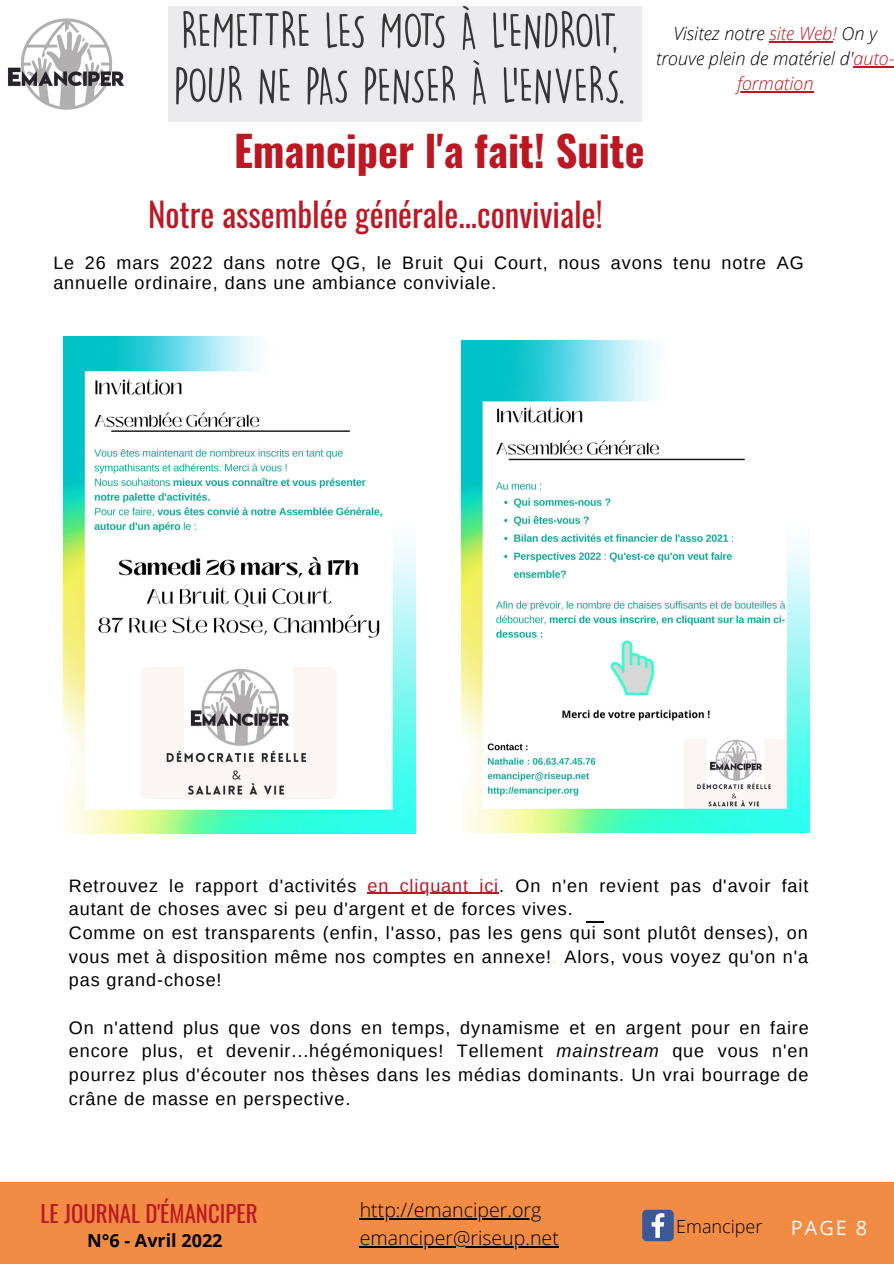
<style>
.page{position:relative;width:894px;height:1264px;background:#fff}
.page>*{position:absolute;margin:0;border:0;box-sizing:border-box;transform-origin:0 0}
.t1{font:700 42.15px "Oswald";color:#bc1823}
.t2{font:33.15px "Oswald";color:#bc1823}
.t3{font:22.8px "Oswald";color:#bc1823}
.t4{font:19.8px "Forum";letter-spacing:.1em;color:#fafafa}
.t5{font:19.8px "Open Sans";color:#fafafa}
.t6{font:300 19.5px "Open Sans";color:#000}
.t7{font:18px/23.7px "Liberation Sans";letter-spacing:.05em;color:#000}
.t8{font:italic 300 18px/24.8px "Open Sans";color:#000;text-align:center}
.t9{font:700 18px "Open Sans";color:#000}
.t10{font:300 18px "Open Sans";color:#000}
.s1{color:#bc1823}
.s2{color:#e3f384}
.s3{font-style:italic}
</style>
<div class="page">
<div style="left:0;top:1182px;width:893px;height:81px;background:#f28b43"></div>
<img style="left:168px;top:7px;width:473px;height:115px">
<img style="left:8px;top:18px;width:116px;height:92px">
<svg style="left:642px;top:1209px;width:31px;height:32px"></svg>
<img style="left:461px;top:340px;width:348px;height:492px">
<img style="left:64px;top:336px;width:351px;height:497px">
<hr style="left:359px;top:1218px;width:182px;height:1px;background:#000">
<hr style="left:359px;top:1246px;width:199px;height:1px;background:#000">
<hr style="left:769px;top:42px;width:63px;height:1px;background:#bc1823">
<hr style="left:853px;top:66px;width:40px;height:1px;background:#bc1823">
<hr style="left:736px;top:91px;width:77px;height:1px;background:#bc1823">
<hr style="left:367px;top:892px;width:132px;height:2px;background:#bc1823">
<svg style="left:586px;top:921px;width:17px;height:1px"></svg>
<p class="t8" style="left:656px;top:21px;width:239px">Visitez notre <span class="s1">site Web!</span> On y trouve plein de matériel d'<span class="s1">auto&shy;formation</span></p>
<p class="t1" style="left:234px;top:117px;width:412px">Emanciper l'a fait! Suite</p>
<p class="t2" style="left:148px;top:188px;width:456px">Notre assemblée générale...conviviale!</p>
<p class="t7" style="left:53px;top:252px;width:751px;line-height:20.2px">Le 26 mars 2022 dans notre QG, le Bruit Qui Court, nous avons tenu notre AG annuelle ordinaire, dans une ambiance conviviale.</p>
<p class="t7" style="left:69px;top:873px;width:740px">Retrouvez le rapport d'activités <span class="s1">en cliquant ici</span>. On n'en revient pas d'avoir fait autant de choses avec si peu d'argent et de forces vives.</p>
<p class="t7" style="left:69px;top:920px;width:740px;text-align:justify">Comme on est transparents (enfin, l'asso, pas les gens qui sont plutôt denses), on vous met à disposition même nos comptes en annexe!<span class="s2">.</span> Alors, vous voyez qu'on n'a pas grand-chose!</p>
<p class="t7" style="left:69px;top:1015px;width:741px;text-align:justify">On n'attend plus que vos dons en temps, dynamisme et en argent pour en faire encore plus, et devenir...hégémoniques! Tellement <span class="s3">mainstream</span> que vous n'en pourrez plus d'écouter nos thèses dans les médias dominants. Un vrai bourrage de crâne de masse en perspective.</p>
<p class="t3" style="left:41px;top:1195px;width:218px">LE JOURNAL D'ÉMANCIPER</p>
<p class="t9" style="left:87px;top:1227px;width:137px">N°6 - Avril 2022</p>
<p class="t6" style="left:359px;top:1196px;width:183px">http://emanciper.org</p>
<p class="t6" style="left:359px;top:1224px;width:200px">emanciper@riseup.net</p>
<p class="t10" style="left:676px;top:1213px;width:88px">Emanciper</p>
<p class="t4" style="left:788px;top:1212px;width:51px">PAGE</p>
<p class="t5" style="left:790px;top:1213px;width:57px">PAGE</p>
<p class="t4" style="left:846px;top:1212px;width:23px">02</p>
<p class="t5" style="left:855px;top:1213px;width:13px">8</p>
</div>
